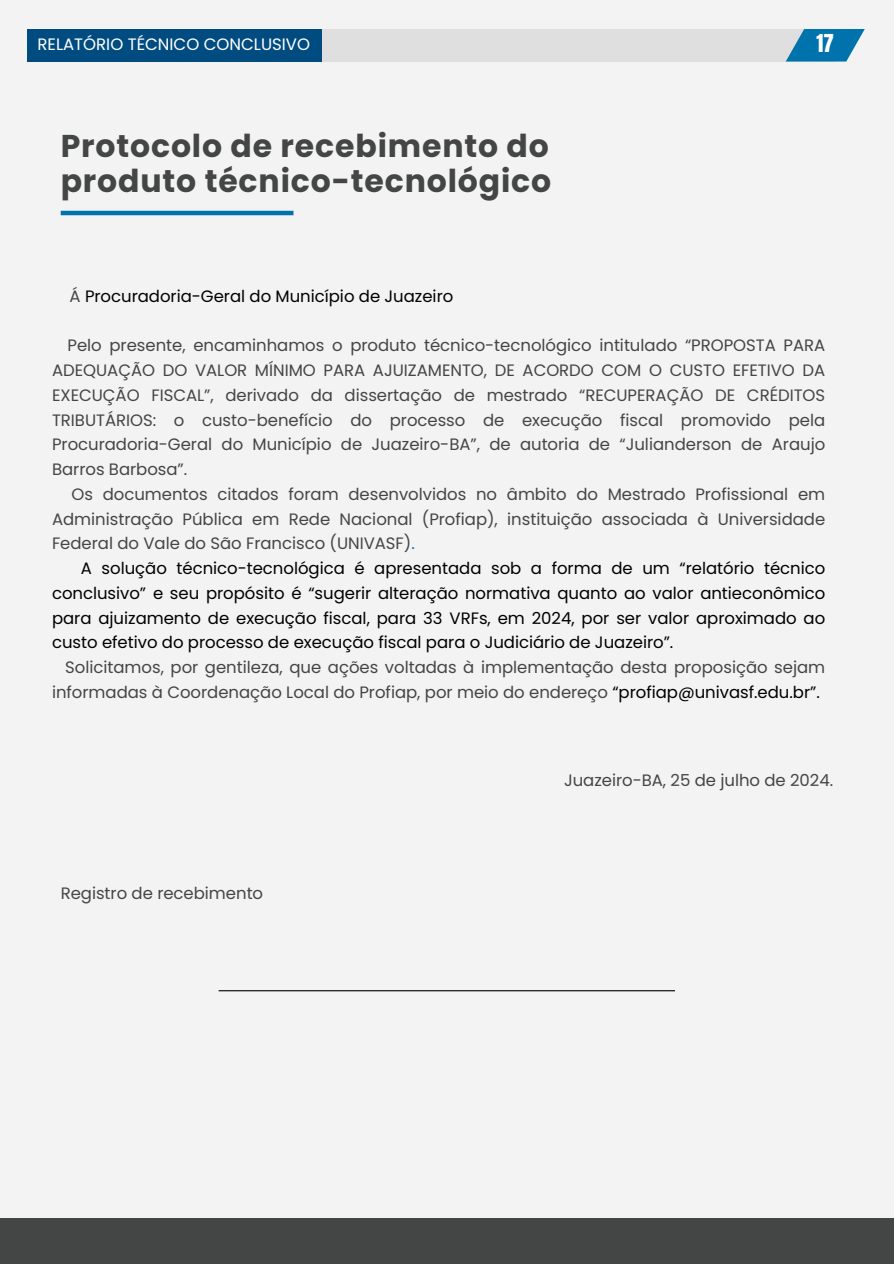
<style>
.page{position:relative;width:894px;height:1264px;background:#fff}
.page>*{position:absolute;margin:0;border:0;box-sizing:border-box;transform-origin:0 0}
.t1{font:700 31.5px/34.8px "Poppins";letter-spacing:.025em;color:#444545}
.t2{font:21px "Anton";color:#fff}
.t3{font:16.5px/24.8px "Poppins";color:#444545;text-align:justify}
.t4{font:16.5px/24.8px "Poppins";color:#000;text-align:justify}
.t5{font:16.5px "Poppins";color:#fff}
.s1{color:#444545}
.s2{color:#0073ac}
.s3{color:#000}
</style>
<div class="page">
<div style="left:0;top:0;width:893px;height:1263px;background:#f3f3f3"></div>
<div style="left:0;top:1217px;width:893px;height:46px;background:#444545"></div>
<div style="left:293px;top:29px;width:541px;height:33px;background:#dfdfdf"></div>
<svg style="left:785px;top:29px;width:79px;height:33px"></svg>
<div style="left:27px;top:29px;width:294px;height:33px;background:#004c81"></div>
<hr style="left:61px;top:211px;width:232px;height:4px;background:#0073ac">
<hr style="left:218px;top:990px;width:456px;height:1px;background:#000">
<p class="t5" style="left:38px;top:33px;width:274px">RELATÓRIO TÉCNICO CONCLUSIVO</p>
<h1 class="t2" style="left:816px;top:28px;width:19px">17</h1>
<h2 class="t1" style="left:61px;top:128px;width:492px">Protocolo de recebimento do produto técnico-tecnológico</h2>
<p class="t4" style="left:69px;top:283px;width:385px"><span class="s1">Á</span> Procuradoria-Geral do Município de Juazeiro</p>
<p class="t3" style="left:52px;top:333px;width:774px;text-indent:15px">Pelo presente, encaminhamos o produto técnico-tecnológico intitulado “PROPOSTA PARA ADEQUAÇÃO DO VALOR MÍNIMO PARA AJUIZAMENTO, DE ACORDO COM O CUSTO EFETIVO DA EXECUÇÃO FISCAL”, derivado da dissertação de mestrado “RECUPERAÇÃO DE CRÉDITOS TRIBUTÁRIOS: o custo-benefício do processo de execução fiscal promovido pela Procuradoria-Geral do Município de Juazeiro-BA”, de autoria de “Julianderson de Araujo Barros Barbosa”.</p>
<p class="t3" style="left:52px;top:481px;width:774px;text-indent:19px">Os documentos citados foram desenvolvidos no âmbito do Mestrado Profissional em Administração Pública em Rede Nacional (Profiap), instituição associada à Universidade Federal do Vale do São Francisco (UNIVASF)<span class="s2">.</span></p>
<p class="t4" style="left:52px;top:556px;width:774px;text-indent:29px">A solução técnico-tecnológica é apresentada sob a forma de um “relatório técnico conclusivo” e seu propósito é “sugerir alteração normativa quanto ao valor antieconômico para ajuizamento de execução fiscal, para 33 VRFs, em 2024, por ser valor aproximado ao custo efetivo do processo de execução fiscal para o Judiciário de Juazeiro”.</p>
<p class="t3" style="left:52px;top:655px;width:774px;text-indent:13px">Solicitamos, por gentileza, que ações voltadas à implementação desta proposição sejam informadas à Coordenação Local do Profiap, por meio do endereço <span class="s3">“profiap@univasf.edu.br”.</span></p>
<p class="t3" style="left:61px;top:881px;width:204px">Registro de recebimento</p>
<p class="t3" style="left:564px;top:767px;width:270px">Juazeiro-BA, 25 de julho de 2024.</p>
</div>
